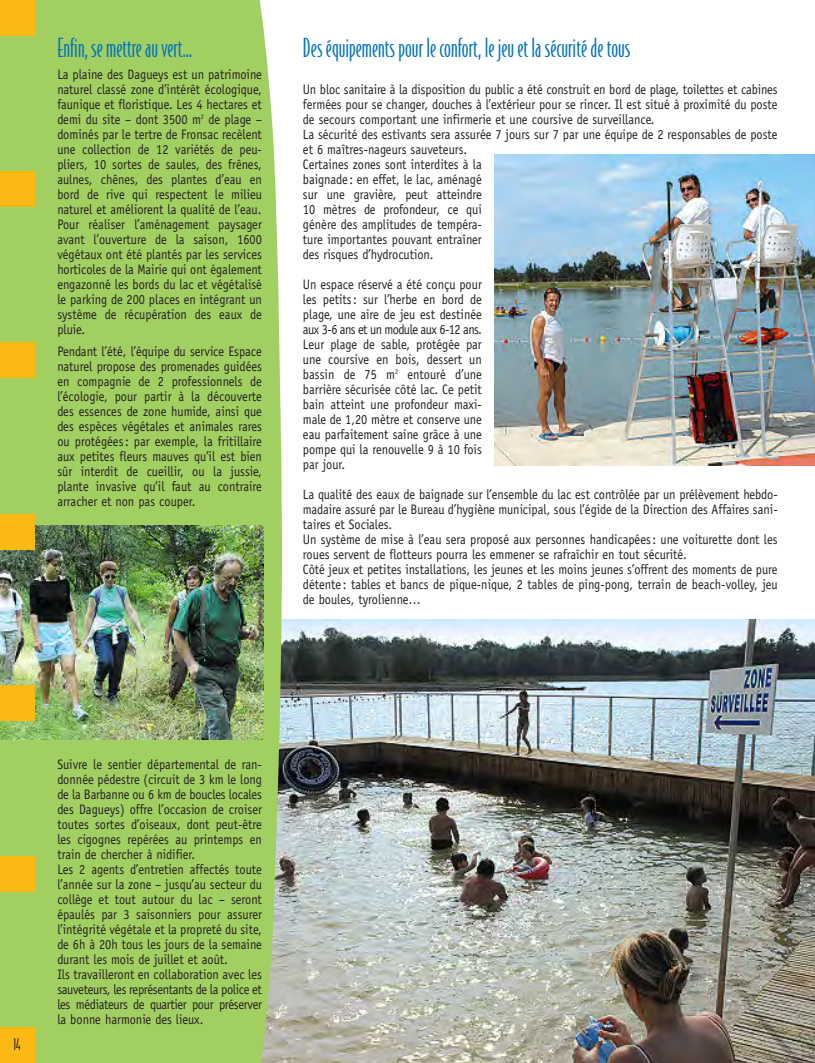
<style>
.page{position:relative;width:815px;height:1063px;background:#fff}
.page>*{position:absolute;margin:0;border:0;box-sizing:border-box;transform-origin:0 0}
.t1{font:300 25px "Bodega Sans";color:#0072bc}
.t2{font:300 15px "Bodega Sans";color:#231f20}
.t3{font:13.75px/15px "Officina Sans";color:#231f20;scale:.9 1}
</style>
<div class="page">
<img style="left:283px;top:620px;width:531px;height:443px">
<div style="left:0;top:0;width:283px;height:1063px;background:#a2cf62"></div>
<img style="left:0;top:526px;width:264px;height:214px">
<div style="left:0;top:0;width:35px;height:36px;background:#fcb914"></div>
<div style="left:0;top:172px;width:35px;height:35px;background:#fcb914"></div>
<div style="left:0;top:685px;width:35px;height:36px;background:#fcb914"></div>
<div style="left:0;top:343px;width:35px;height:35px;background:#fcb914"></div>
<div style="left:0;top:514px;width:35px;height:35px;background:#fcb914"></div>
<div style="left:0;top:1028px;width:35px;height:35px;background:#fcb914"></div>
<div style="left:0;top:857px;width:35px;height:35px;background:#fcb914"></div>
<img style="left:494px;top:154px;width:320px;height:311px">
<h1 class="t1" style="left:57px;top:38px;width:136px">Enfin, se mettre au vert…</h1>
<p class="t3" style="left:57px;top:69px;width:229px;text-align:justify">La plaine des Dagueys est un patrimoine naturel classé zone d’intérêt écologique, faunique et floristique. Les 4 hectares et demi du site – dont 3500 m<sup>2</sup> de plage – dominés par le tertre de Fronsac recèlent une collection de 12 variétés de peu&shy;pliers, 10 sortes de saules, des frênes, aulnes, chênes, des plantes d’eau en bord de rive qui respectent le milieu naturel et améliorent la qualité de l’eau.<br>Pour réaliser l’aménagement paysager avant l’ouverture de la saison, 1600 végétaux ont été plantés par les services horticoles de la Mairie qui ont également engazonné les bords du lac et végétalisé le parking de 200 places en intégrant un système de récupération des eaux de pluie.</p>
<p class="t3" style="left:57px;top:346px;width:229px;text-align:justify">Pendant l’été, l’équipe du service Espace naturel propose des promenades guidées en compagnie de 2 professionnels de l’écologie, pour partir à la découverte des essences de zone humide, ainsi que des espèces végétales et animales rares ou protégées: par exemple, la fritillaire aux petites fleurs mauves qu’il est bien sûr interdit de cueillir, ou la jussie, plante invasive qu’il faut au contraire arracher et non pas couper.</p>
<h1 class="t1" style="left:303px;top:38px;width:329px">Des équipements pour le confort, le jeu et la sécurité de tous</h1>
<p class="t3" style="left:303px;top:84px;width:529px">Un bloc sanitaire à la disposition du public a été construit en bord de plage, toilettes et cabines fermées pour se changer, douches à l’extérieur pour se rincer. Il est situé à proximité du poste de secours comportant une infirmerie et une coursive de surveillance.<br>La sécurité des estivants sera assurée 7 jours sur 7 par une équipe de 2 responsables de poste et 6 maîtres-nageurs sauveteurs.<br>Certaines zones sont interdites à la<br>baignade : en effet, le lac, aménagé<br>sur une gravière, peut atteindre<br>10 mètres de profondeur, ce qui<br>génère des amplitudes de tempéra-<br>ture importantes pouvant entraîner<br>des risques d’hydrocution.</p>
<p class="t3" style="left:303px;top:279px;width:200px;text-align:justify">Un espace réservé a été conçu pour les petits: sur l’herbe en bord de plage, une aire de jeu est destinée aux 3-6 ans et un module aux 6-12 ans.<br>Leur plage de sable, protégée par une coursive en bois, dessert un bassin de 75 m<sup>2</sup> entouré d’une barrière sécurisée côté lac. Ce petit bain atteint une profondeur maxi&shy;male de 1,20 mètre et conserve une eau parfaitement saine grâce à une pompe qui la renouvelle 9 à 10 fois par jour.</p>
<p class="t3" style="left:303px;top:489px;width:529px">La qualité des eaux de baignade sur l’ensemble du lac est contrôlée par un prélèvement hebdo&shy;madaire assuré par le Bureau d’hygiène municipal, sous l’égide de la Direction des Affaires sani&shy;taires et Sociales.<br>Un système de mise à l’eau sera proposé aux personnes handicapées: une voiturette dont les roues servent de flotteurs pourra les emmener se rafraîchir en tout sécurité.<br>Côté jeux et petites installations, les jeunes et les moins jeunes s’offrent des moments de pure détente : tables et bancs de pique-nique, 2 tables de ping-pong, terrain de beach-volley, jeu de boules, tyrolienne…</p>
<p class="t2" style="left:14px;top:1039px;width:9px">14</p>
<p class="t3" style="left:57px;top:758px;width:229px">Suivre le sentier départemental de ran&shy;donnée pédestre (circuit de 3 km le long de la Barbanne ou 6 km de boucles locales des Dagueys) offre l’occasion de croiser toutes sortes d’oiseaux, dont peut-être les cigognes repérées au printemps en train de chercher à nidifier.<br>Les 2 agents d’entretien affectés toute l’année sur la zone – jusqu’au secteur du collège et tout autour du lac – seront épaulés par 3 saisonniers pour assurer l’intégrité végétale et la propreté du site, de 6h à 20h tous les jours de la semaine durant les mois de juillet et août.<br>Ils travailleront en collaboration avec les sauveteurs, les représentants de la police et les médiateurs de quartier pour préserver la bonne harmonie des lieux.</p>
</div>
